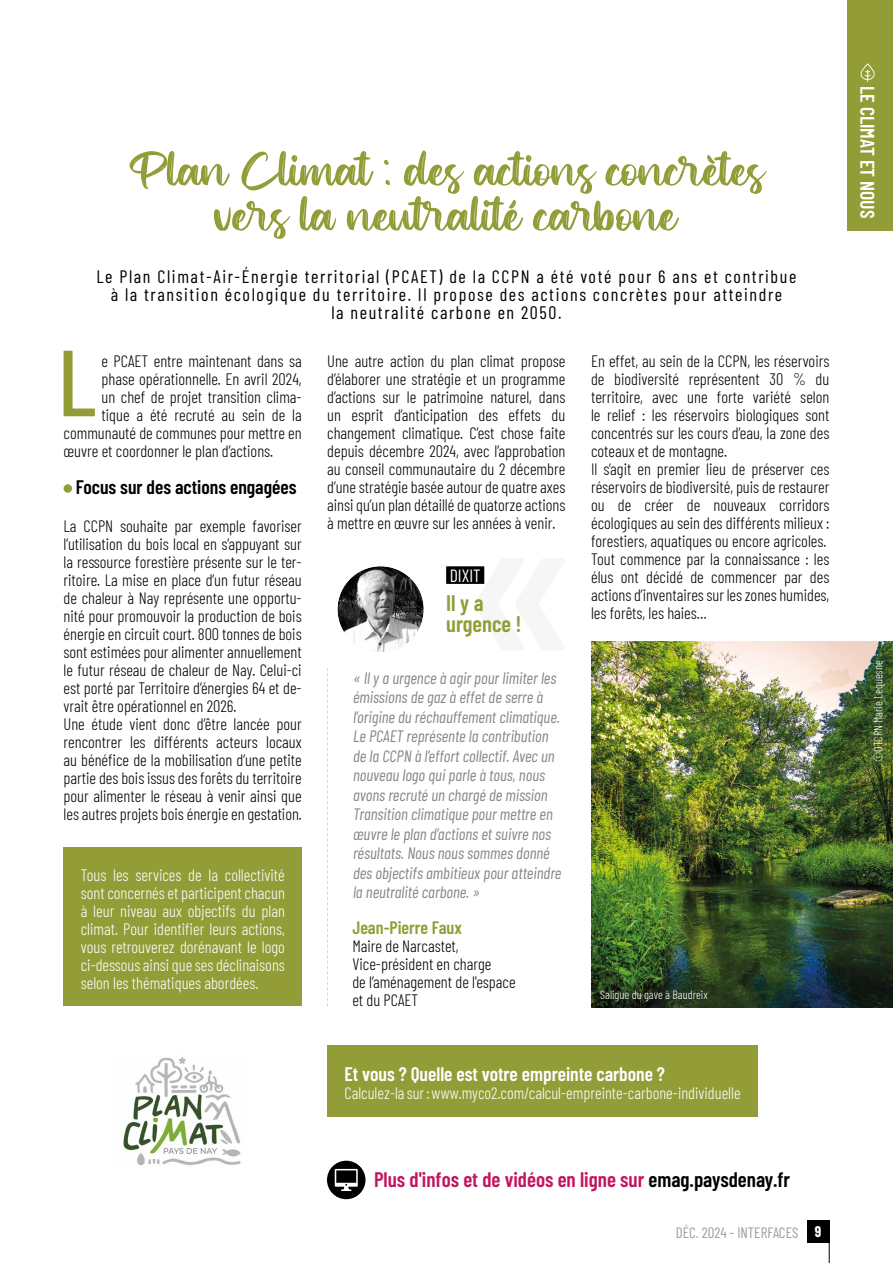
<style>
.page{position:relative;width:893px;height:1263px;background:#fff}
.page>*{position:absolute;margin:0;border:0;box-sizing:border-box;transform-origin:0 0}
.t1{font:500 93.6px "Barlow Condensed";color:#929d38}
.t2{font:52.5px/45px "Shakies";color:#929d38;text-align:center}
.t3{font:600 22.5px/21px "Barlow Condensed";color:#929d38}
.t4{font:600 21px "Barlow Condensed";color:#c3155f}
.t5{font:600 19.65px "Barlow Condensed";color:#fff}
.t6{font:600 19.5px "Barlow Condensed";color:#fff}
.t7{font:600 19.5px "Barlow Condensed";color:#000}
.t8{font:18px/18px "Barlow Condensed";letter-spacing:.09em;color:#000;text-align:center}
.t9{font:600 18px "Barlow Condensed";color:#929d38}
.t10{font:17.7px "Barlow Condensed";color:#fff}
.t11{font:300 16.5px/18px "Barlow Condensed";color:#000}
.t12{font:italic 16.5px/19.5px "Barlow Condensed";color:#878787}
.t13{font:300 16.5px/18px "Barlow Condensed";color:#fff;text-align:justify}
.t14{font:15px "Barlow Condensed";color:#9d9d9c}
.t15{font:300 12px "Barlow Condensed";color:#fff}
.s1{color:#000}
.s2{font-weight:700;color:#fff}
</style>
<div class="page">
<hr style="left:829px;top:1222px;width:1px;height:41px;background:#000">
<div style="left:807px;top:1220px;width:22px;height:23px;background:#000"></div>
<div style="left:848px;top:0;width:45px;height:231px;background:#929d38"></div>
<svg style="left:860px;top:63px;width:15px;height:19px"></svg>
<div style="left:64px;top:848px;width:238px;height:158px;background:#929d38"></div>
<div style="left:327px;top:1045px;width:431px;height:71px;background:#929d38"></div>
<div style="left:446px;top:566px;width:38px;height:18px;background:#000"></div>
<svg style="left:327px;top:668px;width:1px;height:338px"></svg>
<img style="left:337px;top:566px;width:87px;height:86px;border-radius:43px">
<div style="left:327px;top:556px;width:107px;height:107px;border:10px solid #fff;border-radius:50%"></div>
<div style="left:64px;top:484px;width:8px;height:9px;background:#929d38;border-radius:50%"></div>
<img style="left:591px;top:641px;width:302px;height:366px">
<img style="left:123px;top:1057px;width:118px;height:109px">
<div style="left:327px;top:1161px;width:38px;height:38px;background:#000;border-radius:50%"></div>
<svg style="left:335px;top:1169px;width:23px;height:22px"></svg>
<h2 class="t2" style="left:129px;top:148px;width:637px">Plan Climat : des actions concrètes vers la neutralité carbone</h2>
<p class="t8" style="left:97px;top:266px;width:701px">Le Plan Climat-Air-Énergie territorial (PCAET) de la CCPN a été voté pour 6 ans et contribue à la transition écologique du territoire. Il propose des actions concrètes pour atteindre<br>la neutralité carbone en 2050.</p>
<h1 class="t1" style="left:58px;top:316px;width:40px">L</h1>
<p class="t11" style="left:101px;top:351px;width:202px">e PCAET entre maintenant dans sa</p>
<p class="t11" style="left:101px;top:369px;width:202px">phase opérationnelle. En avril 2024,</p>
<p class="t11" style="left:101px;top:387px;width:202px">un chef de projet transition clima-</p>
<p class="t11" style="left:101px;top:405px;width:202px">tique a été recruté au sein de la</p>
<p class="t11" style="left:64px;top:423px;width:240px">communauté de communes pour mettre en</p>
<p class="t11" style="left:64px;top:441px;width:211px">œuvre et coordonner le plan d’actions.</p>
<p class="t7" style="left:76px;top:473px;width:222px">Focus sur des actions engagées</p>
<p class="t11" style="left:64px;top:516px;width:240px">La CCPN souhaite par exemple favoriser l’utilisation du bois local en s’appuyant sur la ressource forestière présente sur le ter&shy;ritoire. La mise en place d’un futur réseau de chaleur à Nay représente une opportu&shy;nité pour promouvoir la production de bois énergie en circuit court. 800 tonnes de bois sont estimées pour alimenter annuellement le futur réseau de chaleur de Nay. Celui-ci est porté par Territoire d’énergies 64 et de&shy;vrait être opérationnel en 2026.<br>Une étude vient donc d’être lancée pour rencontrer les différents acteurs locaux au bénéfice de la mobilisation d’une petite partie des bois issus des forêts du territoire pour alimenter le réseau à venir ainsi que les autres projets bois énergie en gestation.</p>
<p class="t13" style="left:81px;top:865px;width:206px">Tous les services de la collectivité sont concernés et participent chacun à leur niveau aux objectifs du plan climat. Pour identifier leurs actions, vous retrouverez dorénavant le logo ci-dessous ainsi que ses déclinaisons selon les thématiques abordées.</p>
<p class="t11" style="left:327px;top:351px;width:240px;text-align:justify">Une autre action du plan climat propose d’élaborer une stratégie et un programme d’actions sur le patrimoine naturel, dans un esprit d’anticipation des effets du changement climatique. C’est chose faite depuis décembre 2024, avec l’approbation au conseil communautaire du 2 décembre d’une stratégie basée autour de quatre axes ainsi qu’un plan détaillé de quatorze actions à mettre en œuvre sur les années à venir.</p>
<p class="t11" style="left:591px;top:351px;width:240px">En effet, au sein de la CCPN, les réservoirs de biodiversité représentent 30 % du territoire, avec une forte variété selon le relief : les réservoirs biologiques sont concentrés sur les cours d’eau, la zone des coteaux et de montagne.<br>Il s’agit en premier lieu de préserver ces réservoirs de biodiversité, puis de restaurer ou de créer de nouveaux corridors écologiques au sein des différents milieux : forestiers, aquatiques ou encore agricoles.<br>Tout commence par la connaissance : les élus ont décidé de commencer par des actions d’inventaires sur les zones humides, les forêts, les haies…</p>
<p class="t10" style="left:450px;top:563px;width:33px">DIXIT</p>
<h3 class="t3" style="left:446px;top:591px;width:77px">Il y a urgence !</h3>
<p class="t12" style="left:353px;top:667px;width:210px">« Il y a urgence à agir pour limiter les émissions de gaz à effet de serre à l’origine du réchauffement climatique.<br>Le PCAET représente la contribution de la CCPN à l’effort collectif. Avec un nouveau logo qui parle à tous, nous avons recruté un chargé de mission Transition climatique pour mettre en œuvre le plan d’actions et suivre nos résultats. Nous nous sommes donné des objectifs ambitieux pour atteindre la neutralité carbone. »</p>
<p class="t9" style="left:352px;top:915px;width:111px">Jean-Pierre Faux</p>
<p class="t11" style="left:352px;top:936px;width:165px">Maire de Narcastet,<br>Vice-président en charge<br>de l’aménagement de l'espace et du PCAET</p>
<p class="t15" style="left:600px;top:986px;width:109px">Saligue du gave à Baudreix</p>
<p class="t6" style="left:344px;top:1060px;width:322px">Et vous ? Quelle est votre empreinte carbone ?</p>
<p class="t13" style="left:344px;top:1083px;width:398px">Calculez-la sur : www.myco2.com/calcul-empreinte-carbone-individuelle</p>
<p class="t4" style="left:374px;top:1165px;width:418px">Plus d'infos et de vidéos en ligne sur <span class="s1">emag.paysdenay.fr</span></p>
<p class="t14" style="left:676px;top:1222px;width:147px">DÉC. 2024 - INTERFACES <span class="s2">9</span></p>
<p class="t5" style="left:882px;top:86px;width:134px;rotate:90deg">LE CLIMAT ET NOUS</p>
<p class="t15" style="left:869px;top:762px;width:103px;rotate:-90deg">©OTCPN Marie Lequesne</p>
</div>
